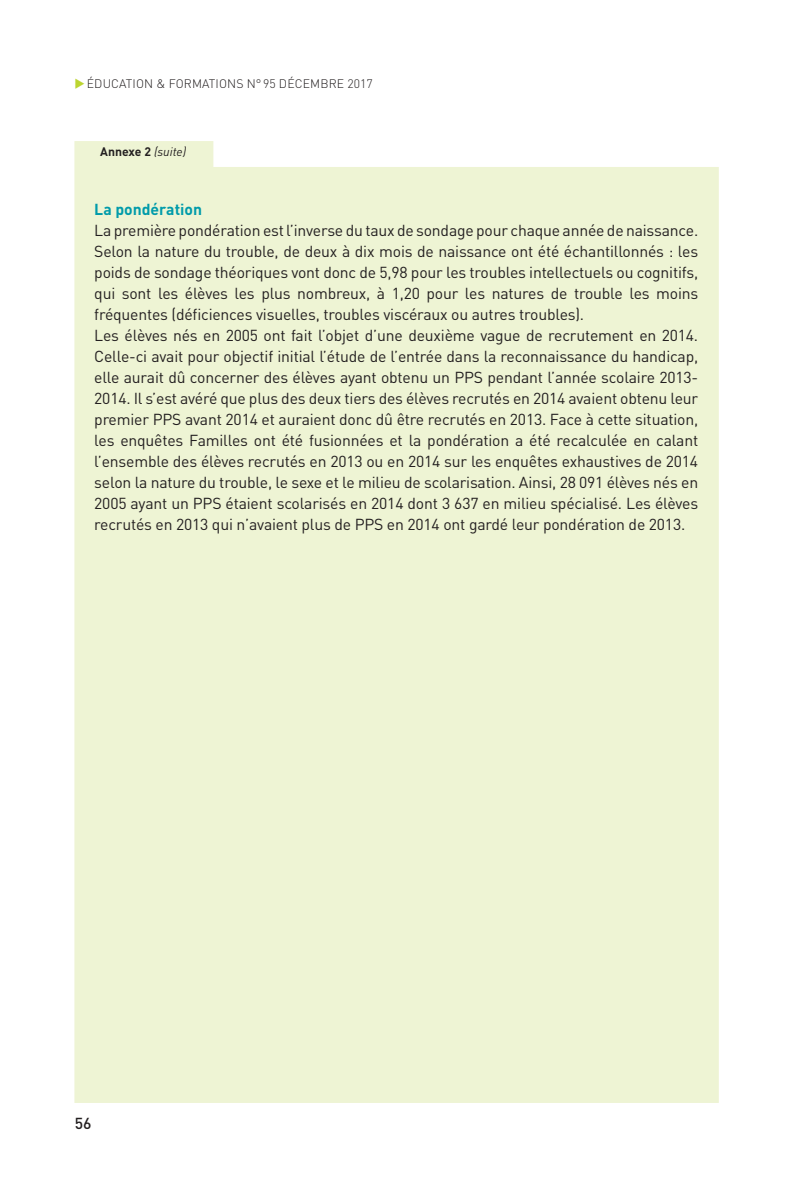
<style>
.page{position:relative;width:794px;height:1191px;background:#fff}
.page>*{position:absolute;margin:0;border:0;box-sizing:border-box;transform-origin:0 0}
._05_TexteEncadre{font:15.75px/21px "DINOT";letter-spacing:-.01em;color:#231f20;text-align:justify}
.Annexes{font:700 15.75px "DINOT";color:#009baa}
.t1{font:500 15.75px "DINOT";color:#231f20}
.Titre_courant__gauch{font:300 12.25px "DINOT";letter-spacing:.01em;color:#231f20}
.Filet_fin_d_article{font:700 12.25px "DINOT";color:#231f20}
.s1{color:#bcd531}
.s2{font-weight:400;font-style:italic}
</style>
<div class="page">
<div style="left:74px;top:141px;width:645px;height:962px;background:#eef4d4"></div>
<p class="Titre_courant__gauch" style="left:74px;top:76px;width:300px"><span class="s1">◆</span>ÉDUCATION &amp; FORMATIONS N°95 DÉCEMBRE 2017</p>
<p class="Filet_fin_d_article" style="left:100px;top:143px;width:88px">Annexe 2 <span class="s2">(suite)</span></p>
<p class="Annexes" style="left:94px;top:199px;width:109px">La pondération</p>
<p class="_05_TexteEncadre" style="left:94px;top:219px;width:605px">La première pondération est l’inverse du taux de sondage pour chaque année de naissance.<br>Selon la nature du trouble, de deux à dix mois de naissance ont été échantillonnés : les poids de sondage théoriques vont donc de 5,98 pour les troubles intellectuels ou cognitifs, qui sont les élèves les plus nombreux, à 1,20 pour les natures de trouble les moins fréquentes (déficiences visuelles, troubles viscéraux ou autres troubles).</p>
<p class="_05_TexteEncadre" style="left:94px;top:324px;width:605px">Les élèves nés en 2005 ont fait l’objet d’une deuxième vague de recrutement en 2014.<br>Celle-ci avait pour objectif initial l’étude de l’entrée dans la reconnaissance du handicap, elle aurait dû concerner des élèves ayant obtenu un PPS pendant l’année scolaire 2013- 2014. Il s’est avéré que plus des deux tiers des élèves recrutés en 2014 avaient obtenu leur premier PPS avant 2014 et auraient donc dû être recrutés en 2013. Face à cette situation, les enquêtes Familles ont été fusionnées et la pondération a été recalculée en calant l’ensemble des élèves recrutés en 2013 ou en 2014 sur les enquêtes exhaustives de 2014 selon la nature du trouble, le sexe et le milieu de scolarisation. Ainsi, 28 091 élèves nés en 2005 ayant un PPS étaient scolarisés en 2014 dont 3 637 en milieu spécialisé. Les élèves recrutés en 2013 qui n’avaient plus de PPS en 2014 ont gardé leur pondération de 2013.</p>
<p class="t1" style="left:75px;top:1112px;width:18px">56</p>
</div>
